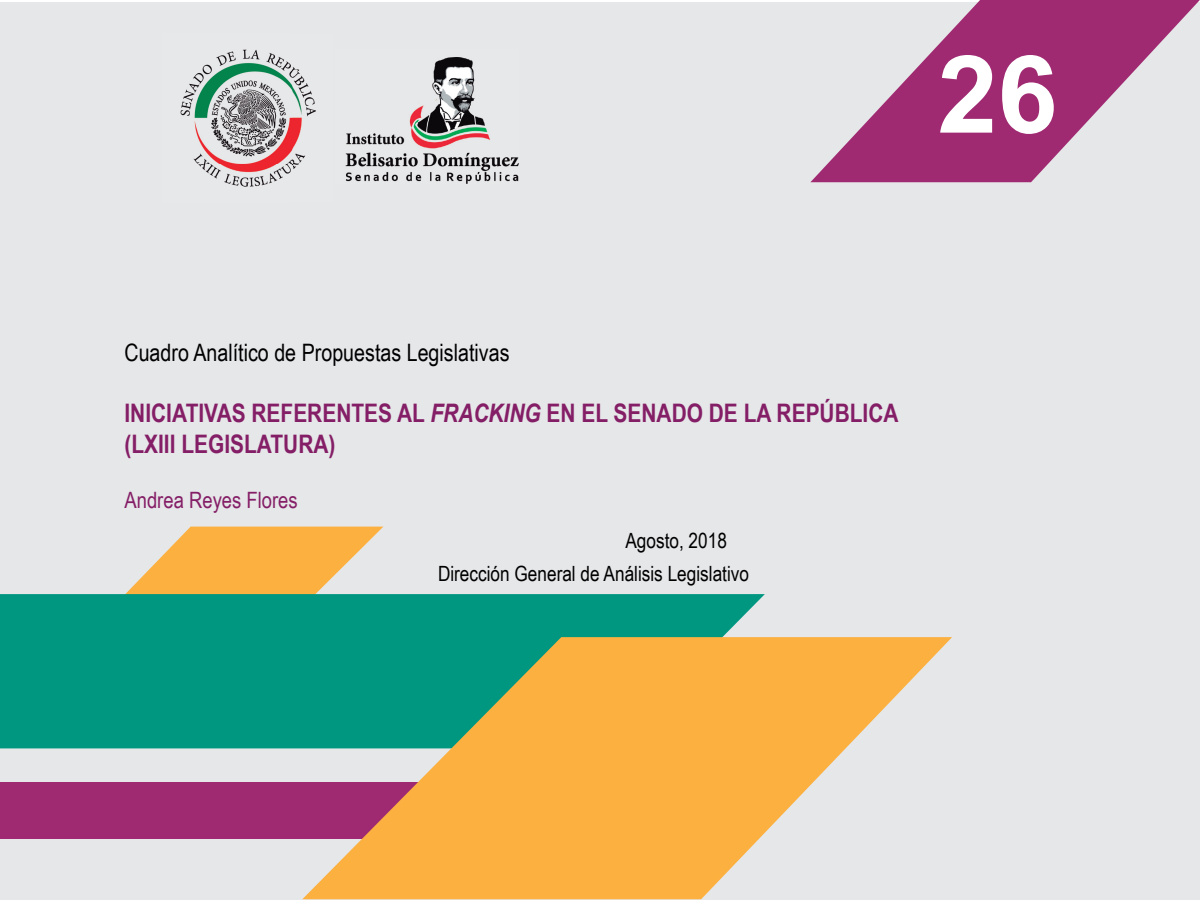
<style>
.page{position:relative;width:1200px;height:900px;background:#fff}
.page>*{position:absolute;margin:0;border:0;box-sizing:border-box;transform-origin:0 0}
.t1{font:700 108px "Arial";color:#fff}
.t2{font:700 25.5px "Arial Narrow";color:#841e66}
.t3{font:24px "Arial Narrow";color:#000}
.t4{font:22.5px "Arial Narrow";color:#841e66}
.t5{font:21px "Arial Narrow";color:#000}
.s1{font-style:italic}
</style>
<div class="page">
<div style="left:0;top:2px;width:1200px;height:898px;background:#e6e7e9"></div>
<div style="left:0;top:782px;width:500px;height:56px;background:#9f2a71"></div>
<svg style="left:125px;top:527px;width:258px;height:67px;fill:#fbb03f"></svg>
<div style="left:0;top:594px;width:765px;height:154px;background:#009780"></div>
<svg style="left:302px;top:637px;width:650px;height:262px;fill:#fbb03f"></svg>
<svg style="left:810px;top:0;width:390px;height:182px;fill:#9f2a71"></svg>
<img style="left:345px;top:57px;width:174px;height:127px">
<img style="left:180px;top:49px;width:136px;height:138px">
<p class="t1" style="left:938px;top:19px;width:122px">26</p>
<p class="t3" style="left:124px;top:335px;width:387px">Cuadro Analítico de Propuestas Legislativas</p>
<p class="t2" style="left:124px;top:394px;width:776px">INICIATIVAS REFERENTES AL <span class="s1">FRACKING</span> EN EL SENADO DE LA REPÚBLICA</p>
<p class="t2" style="left:124px;top:424px;width:213px">(LXIII LEGISLATURA)</p>
<p class="t4" style="left:124px;top:484px;width:175px">Andrea Reyes Flores</p>
<p class="t5" style="left:625px;top:525px;width:103px">Agosto, 2018</p>
<p class="t5" style="left:438px;top:558px;width:313px">Dirección General de Análisis Legislativo</p>
</div>
